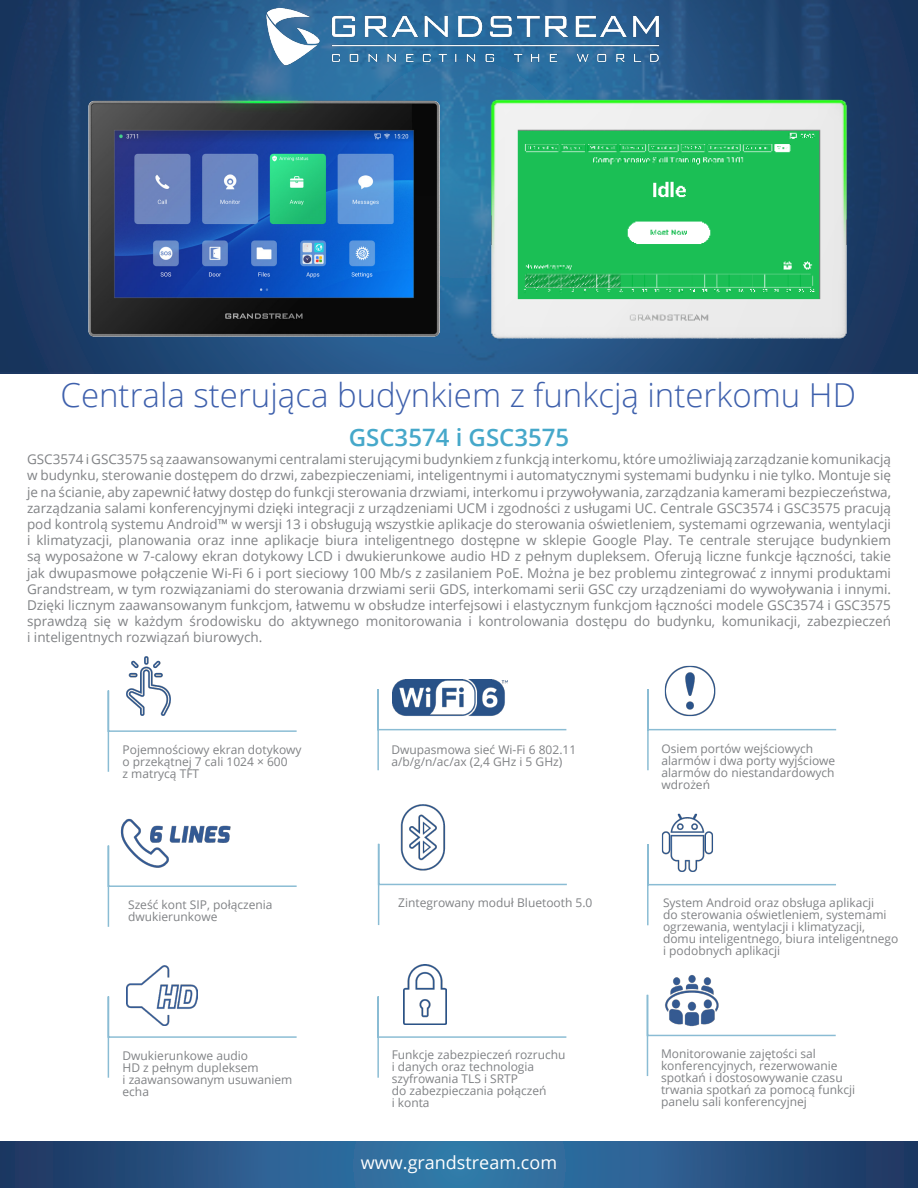
<style>
.page{position:relative;width:918px;height:1188px;background:#fff}
.page>*{position:absolute;margin:0;border:0;box-sizing:border-box;transform-origin:0 0}
.t1{font:300 33px "Open Sans";color:#3e60ac}
.t2{font:600 24px "Open Sans";color:#46a8ca}
.t3{font:18px "Open Sans";color:#fff}
.t4{font:13.5px/16.2px "Open Sans";color:#808285;text-align:justify}
.t5{font:12px/12px "Open Sans";color:#808285}
</style>
<div class="page">
<img style="left:0;top:0;width:918px;height:372px">
<svg style="left:0;top:1142px;width:918px;height:46px;background:#295988"></svg>
<svg style="left:647px;top:689px;width:190px;height:82px"></svg>
<svg style="left:107px;top:690px;width:190px;height:82px"></svg>
<svg style="left:377px;top:688px;width:190px;height:83px"></svg>
<svg style="left:107px;top:996px;width:190px;height:82px"></svg>
<svg style="left:377px;top:995px;width:190px;height:83px"></svg>
<svg style="left:647px;top:844px;width:189px;height:82px"></svg>
<img style="left:658px;top:665px;width:64px;height:58px">
<img style="left:126px;top:966px;width:72px;height:59px">
<img style="left:126px;top:656px;width:44px;height:59px">
<img style="left:404px;top:965px;width:43px;height:59px">
<svg style="left:377px;top:843px;width:190px;height:82px"></svg>
<svg style="left:107px;top:845px;width:190px;height:82px"></svg>
<img style="left:398px;top:804px;width:49px;height:68px">
<img style="left:393px;top:679px;width:114px;height:38px">
<img style="left:652px;top:813px;width:72px;height:66px">
<svg style="left:646px;top:994px;width:190px;height:82px"></svg>
<img style="left:658px;top:975px;width:67px;height:62px">
<img style="left:476px;top:95px;width:383px;height:246px">
<img style="left:117px;top:818px;width:120px;height:50px">
<img style="left:88px;top:90px;width:352px;height:247px">
<img style="left:256px;top:8px;width:409px;height:60px">
<p class="t1" style="left:61px;top:373px;width:797px">Centrala sterująca budynkiem z funkcją interkomu HD</p>
<p class="t4" style="left:27px;top:451px;width:866px">GSC3574 i GSC3575 są zaawansowanymi centralami sterującymi budynkiem z funkcją interkomu, które umożliwiają zarządzanie komunikacją w budynku, sterowanie dostępem do drzwi, zabezpieczeniami, inteligentnymi i automatycznymi systemami budynku i nie tylko. Montuje się je na ścianie, aby zapewnić łatwy dostęp do funkcji sterowania drzwiami, interkomu i przywoływania, zarządzania kamerami bezpieczeństwa, zarządzania salami konferencyjnymi dzięki integracji z urządzeniami UCM i zgodności z usługami UC. Centrale GSC3574 i GSC3575 pracują pod kontrolą systemu Android™ w wersji 13 i obsługują wszystkie aplikacje do sterowania oświetleniem, systemami ogrzewania, wentylacji i klimatyzacji, planowania oraz inne aplikacje biura inteligentnego dostępne w sklepie Google Play. Te centrale sterujące budynkiem są wyposażone w 7-calowy ekran dotykowy LCD i dwukierunkowe audio HD z pełnym dupleksem. Oferują liczne funkcje łączności, takie jak dwupasmowe połączenie Wi-Fi 6 i port sieciowy 100 Mb/s z zasilaniem PoE. Można je bez problemu zintegrować z innymi produktami Grandstream, w tym rozwiązaniami do sterowania drzwiami serii GDS, interkomami serii GSC czy urządzeniami do wywoływania i innymi.<br>Dzięki licznym zaawansowanym funkcjom, łatwemu w obsłudze interfejsowi i elastycznym funkcjom łączności modele GSC3574 i GSC3575 sprawdzą się w każdym środowisku do aktywnego monitorowania i kontrolowania dostępu do budynku, komunikacji, zabezpieczeń i inteligentnych rozwiązań biurowych.</p>
<p class="t2" style="left:349px;top:421px;width:222px">GSC3574 i GSC3575</p>
<p class="t5" style="left:123px;top:744px;width:181px">Pojemnościowy ekran dotykowy o przekątnej 7 cali 1024 × 600<br>z matrycą TFT</p>
<p class="t5" style="left:391px;top:743px;width:186px">Dwupasmowa sieć Wi-Fi 6 802.11 a/b/g/n/ac/ax (2,4 GHz i 5 GHz)</p>
<p class="t5" style="left:662px;top:743px;width:175px">Osiem portów wejściowych alarmów i dwa porty wyjściowe alarmów do niestandardowych wdrożeń</p>
<p class="t5" style="left:128px;top:898px;width:146px">Sześć kont SIP, połączenia</p>
<p class="t5" style="left:398px;top:896px;width:196px">Zintegrowany moduł Bluetooth 5.0</p>
<p class="t5" style="left:128px;top:910px;width:91px">dwukierunkowe</p>
<p class="t5" style="left:663px;top:896px;width:237px">System Android oraz obsługa aplikacji<br>do sterowania oświetleniem, systemami ogrzewania, wentylacji i klimatyzacji, domu inteligentnego, biura inteligentnego i podobnych aplikacji</p>
<p class="t5" style="left:123px;top:1049px;width:171px">Dwukierunkowe audio<br>HD z pełnym dupleksem<br>i zaawansowanym usuwaniem echa</p>
<p class="t5" style="left:392px;top:1049px;width:175px">Funkcje zabezpieczeń rozruchu i danych oraz technologia szyfrowania TLS i SRTP<br>do zabezpieczania połączeń<br>i konta</p>
<p class="t5" style="left:661px;top:1047px;width:196px">Monitorowanie zajętości sal konferencyjnych, rezerwowanie spotkań i dostosowywanie czasu trwania spotkań za pomocą funkcji panelu sali konferencyjnej</p>
<p class="t3" style="left:361px;top:1151px;width:198px">www.grandstream.com</p>
</div>
